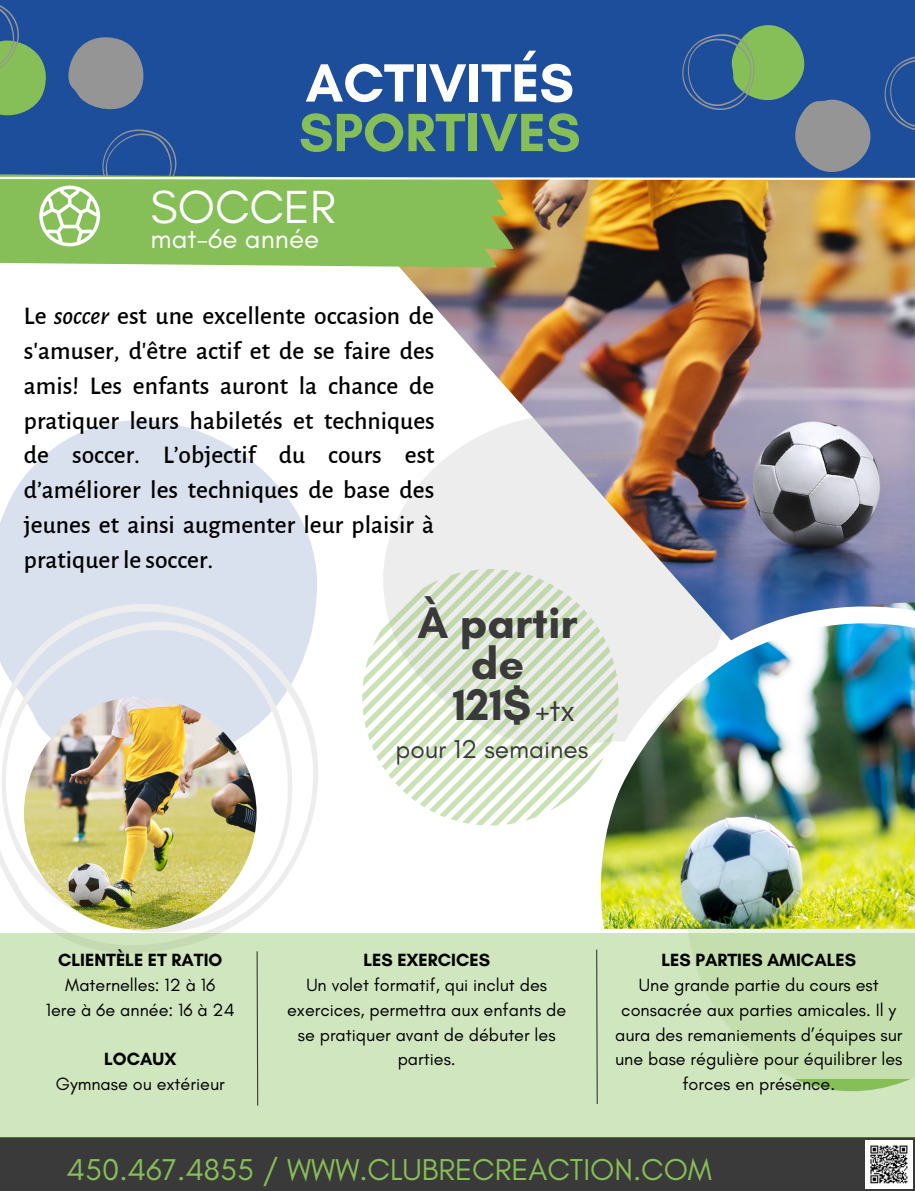
<style>
.page{position:relative;width:915px;height:1191px;background:#fff}
.page>*{position:absolute;margin:0;border:0;box-sizing:border-box;transform-origin:0 0}
.t1{font:700 54.75px "Glacial Indifference";color:#fff}
.t2{font:700 54.75px "Glacial Indifference";color:#86be58}
.t3{font:47.25px "Glacial Indifference";color:#fff}
.t4{font:700 45px "Glacial Indifference";color:#3b3a3a}
.t5{font:30.75px "Glacial Indifference";color:#86be58}
.t6{font:27.75px "Glacial Indifference";color:#fff}
.t7{font:26.25px "Glacial Indifference";color:#3b3a3a}
.t8{font:500 25.5px/35px "Alegreya Sans";color:#000;text-align:justify}
.t9{font:18px/24.8px "Glacial Indifference";color:#000;text-align:center}
.t10{font:700 18px "Glacial Indifference";color:#000}
.s1{font-style:italic}
.s2{font-weight:400;font-size:32.25px}
</style>
<div class="page">
<svg style="left:0;top:420px;width:318px;height:512px;fill:#d9e1ee"></svg>
<img style="left:384px;top:246px;width:531px;height:580px">
<img style="left:584px;top:606px;width:331px;height:326px">
<div style="left:0;top:1137px;width:915px;height:53px;background:#3b3a3a"></div>
<img style="left:865px;top:1140px;width:47px;height:48px">
<img style="left:24px;top:697px;width:232px;height:232px;border-radius:50%">
<svg style="left:0;top:246px;width:513px;height:21px;background:#92c064"></svg>
<div style="left:0;top:932px;width:915px;height:205px;background:linear-gradient(to right,#d3e8c2,#c9e2b4)"></div>
<svg style="left:362px;top:569px;width:256px;height:256px"></svg>
<svg style="left:256px;top:950px;width:3px;height:156px"></svg>
<svg style="left:595px;top:948px;width:3px;height:156px"></svg>
<svg style="left:0;top:0;width:915px;height:246px;background:#496d84"></svg>
<h1 class="t1" style="left:305px;top:49px;width:270px">ACTIVITÉS</h1>
<h1 class="t2" style="left:299px;top:99px;width:283px">SPORTIVES</h1>
<h2 class="t3" style="left:150px;top:178px;width:187px">SOCCER</h2>
<h3 class="t6" style="left:151px;top:222px;width:170px">mat-6e année</h3>
<p class="t8" style="left:24px;top:298px;width:412px">Le <span class="s1">soccer</span> est une excellente occasion de s'amuser, d'être actif et de se faire des amis! Les enfants auront la chance de pratiquer leurs habiletés et techniques de soccer. L’objectif du cours est d’améliorer les techniques de base des jeunes et ainsi augmenter leur plaisir à pratiquer le soccer.</p>
<h3 class="t4" style="left:417px;top:595px;width:162px">À partir</h3>
<h3 class="t4" style="left:471px;top:636px;width:55px">de</h3>
<h3 class="t4" style="left:453px;top:676px;width:124px">121$<span class="s2">+tx</span></h3>
<h3 class="t7" style="left:395px;top:733px;width:194px">pour 12 semaines</h3>
<p class="t10" style="left:58px;top:949px;width:166px">CLIENTÈLE ET RATIO</p>
<p class="t9" style="left:46px;top:972px;width:190px">Maternelles: 12 à 16<br>1ere à 6e année: 16 à 24</p>
<p class="t10" style="left:104px;top:1048px;width:74px">LOCAUX</p>
<p class="t9" style="left:56px;top:1071px;width:170px">Gymnase ou extérieur</p>
<p class="t10" style="left:363px;top:949px;width:128px">LES EXERCICES</p>
<p class="t9" style="left:287px;top:972px;width:281px">Un volet formatif, qui inclut des exercices, permettra aux enfants de se pratiquer avant de débuter les parties.</p>
<p class="t10" style="left:661px;top:949px;width:196px">LES PARTIES AMICALES</p>
<p class="t9" style="left:615px;top:972px;width:289px">Une grande partie du cours est consacrée aux parties amicales. Il y aura des remaniements d’équipes sur une base régulière pour équilibrer les forces en présence.</p>
<h3 class="t5" style="left:67px;top:1150px;width:647px">450.467.4855 / WWW.CLUBRECREACTION.COM</h3>
</div>
